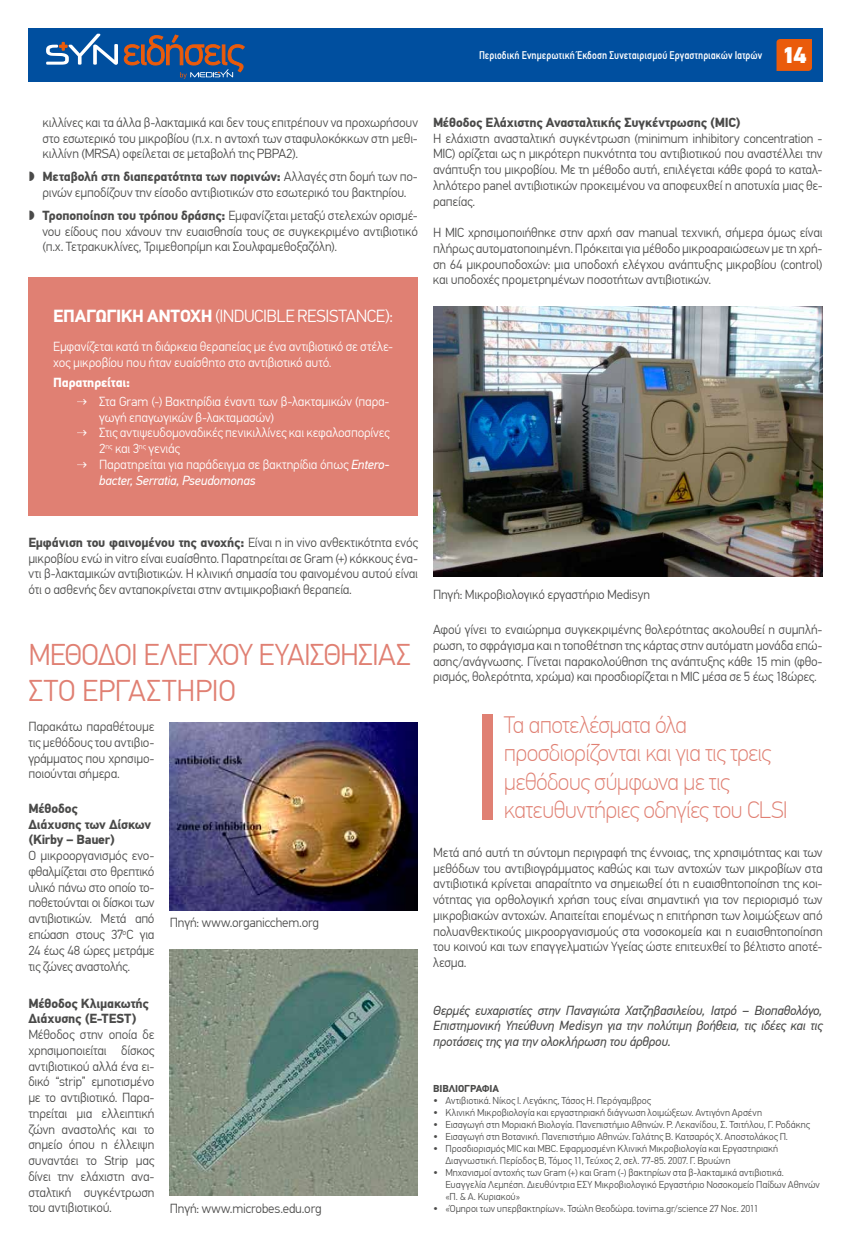
<style>
.page{position:relative;width:851px;height:1241px;background:#fff}
.page>*{position:absolute;margin:0;border:0;box-sizing:border-box;transform-origin:0 0}
.t1{font:300 30px "PF Din Text Pro";color:#e08073}
.t2{font:100 23.75px/28.5px "PF Din Text Pro";letter-spacing:-.03em;color:#e08073}
.t3{font:900 22.5px "PF Din Text Pro";color:#fff}
.t4{font:300 17.5px "PF Din Text Pro";color:#fff}
.t5{font:700 17.5px "PF Din Text Pro";color:#fff}
.t6{font:300 13.12px/15.8px "PF Din Text Pro";letter-spacing:-.015em;color:#4a4a49;text-align:justify}
.t7{font:300 13.12px/15.8px "PF Din Text Pro";letter-spacing:-.015em;color:#fff}
.t8{font:italic 13.12px/15.8px "PF Din Text Pro";letter-spacing:-.02em;color:#4a4a49;text-align:justify}
.t9{font:700 13.12px/15.8px "PF Din Text Pro";letter-spacing:-.01em;color:#4a4a49}
.t10{font:italic 13.12px "PF Din Text Pro";letter-spacing:-.015em;color:#fff}
.t11{font:500 condensed 11.25px "PF Din Text";letter-spacing:.005em;color:#fff}
.t12{font:300 10px/12px "PF Din Text Pro";color:#4a4a49}
.t13{font:700 10px "PF Din Text Pro";color:#4a4a49}
.s1{font-weight:700}
.s2{font-weight:400}
.s3{font-weight:400;font-style:italic}
.s4{font-size:13.12px}
</style>
<div class="page">
<div style="left:28px;top:28px;width:794px;height:53px;background:#004f9f"></div>
<svg style="left:46px;top:34px;width:72px;height:31px"></svg>
<svg style="left:124px;top:35px;width:121px;height:44px"></svg>
<div style="left:28px;top:277px;width:390px;height:238px;background:#e08073"></div>
<img style="left:433px;top:306px;width:389px;height:270px">
<img style="left:170px;top:949px;width:248px;height:246px">
<div style="left:482px;top:713px;width:11px;height:106px;background:#e08073"></div>
<img style="left:170px;top:722px;width:248px;height:188px">
<svg style="left:776px;top:39px;width:35px;height:32px"></svg>
<p class="t11" style="left:479px;top:49px;width:285px">Περιοδική Ενημερωτική Έκδοση Συνεταιρισμού Εργαστηριακών Ιατρών</p>
<h3 class="t3" style="left:781px;top:41px;width:27px">14</h3>
<p class="t6" style="left:43px;top:115px;width:377px">κιλλίνες και τα άλλα β-λακταμικά και δεν τους επιτρέπουν να προχωρήσουν στο εσωτερικό του μικροβίου (π.χ. η αντοχή των σταφυλοκόκκων στη μεθι&shy;κιλλίνη (MRSA) οφείλεται σε μεταβολή της PBPΑ2).</p>
<p class="t6" style="left:43px;top:169px;width:377px"><span class="s1">Μεταβολή στη διαπερατότητα των πορινών:</span> Αλλαγές στη δομή των πο&shy;ρινών εμποδίζουν την είσοδο αντιβιοτικών στο εσωτερικό του βακτηρίου.</p>
<p class="t6" style="left:43px;top:208px;width:377px"><span class="s1">Τροποποίηση του τρόπου δράσης:</span> Εμφανίζεται μεταξύ στελεχών ορισμέ&shy;νου είδους που χάνουν την ευαισθησία τους σε συγκεκριμένο αντιβιοτικό (π.χ. Τετρακυκλίνες, Τριμεθοπρίμη και Σουλφαμεθοξαζόλη).</p>
<h3 class="t5" style="left:53px;top:305px;width:21px">Επαγωγική</h3>
<h3 class="t5" style="left:147px;top:305px;width:12px">αντοχή</h3>
<h3 class="t4" style="left:215px;top:305px;width:48px">(inducible</h3>
<h3 class="t4" style="left:297px;top:305px;width:9px">resis</h3>
<h3 class="t4" style="left:338px;top:305px;width:18px">tance</h3>
<h3 class="t4" style="left:385px;top:305px;width:9px">):</h3>
<p class="t7" style="left:53px;top:339px;width:341px">Εμφανίζεται κατά τη διάρκεια θεραπείας με ένα αντιβιοτικό σε στέλε&shy;χος μικροβίου που ήταν ευαίσθητο στο αντιβιοτικό αυτό.</p>
<p class="t7" style="left:77px;top:372px;width:314px;line-height:19.2px;text-indent:-24px"><span class="s1">Παρατηρείται:<br></span><span class="s2">⇢</span> Στα Gram (-) Βακτηρίδια έναντι των β-λακταμικών (παρα-</p>
<p class="t7" style="left:99px;top:409px;width:176px">γωγή επαγωγικών β-λακταμασών)</p>
<p class="t7" style="left:77px;top:425px;width:314px"><span class="s2">⇢</span> Στις αντιψευδομοναδικές πενικιλλίνες και κεφαλοσπορίνες</p>
<p class="t7" style="left:99px;top:441px;width:82px">2<sup>ης</sup> και 3<sup>ης</sup> γενιάς</p>
<p class="t7" style="left:77px;top:456px;width:314px"><span class="s2">⇢</span> Παρατηρείται για παράδειγμα σε βακτηρίδια όπως <span class="s3">Entero-</span></p>
<p class="t10" style="left:99px;top:472px;width:158px">bacter, Serratia, Pseudomonas</p>
<p class="t9" style="left:433px;top:115px;width:309px">Μέθοδος Ελάχιστης Ανασταλτικής Συγκέντρωσης (MIC)</p>
<p class="t6" style="left:433px;top:130px;width:391px">Η ελάχιστη ανασταλτική συγκέντρωση (minimum inhibitory concentration - MIC) ορίζεται ως η μικρότερη πυκνότητα του αντιβιοτικού που αναστέλλει την ανάπτυξη του μικροβίου. Με τη μέθοδο αυτή, επιλέγεται κάθε φορά το καταλ&shy;ληλότερο panel αντιβιοτικών προκειμένου να αποφευχθεί η αποτυχία μιας θε&shy;ραπείας.</p>
<p class="t6" style="left:433px;top:225px;width:391px">Η MIC χρησιμοποιήθηκε στην αρχή σαν manual τεχνική, σήμερα όμως είναι πλήρως αυτοματοποιημένη. Πρόκειται για μέθοδο μικροαραιώσεων με τη χρή&shy;ση 64 μικρουποδοχών: μια υποδοχή ελέγχου ανάπτυξης μικροβίου (control) και υποδοχές προμετρημένων ποσοτήτων αντιβιοτικών.</p>
<p class="t6" style="left:28px;top:534px;width:391px"><span class="s1">Εμφάνιση του φαινομένου της ανοχής:</span> Είναι η in vivo ανθεκτικότητα ενός μικροβίου ενώ in vitro είναι ευαίσθητο. Παρατηρείται σε Gram (+) κόκκους ένα&shy;ντι β-λακταμικών αντιβιοτικών. Η κλινική σημασία του φαινομένου αυτού είναι ότι ο ασθενής δεν ανταποκρίνεται στην αντιμικροβιακή θεραπεία.</p>
<h1 class="t1" style="left:28px;top:637px;width:37px">Μέθοδοι</h1>
<h1 class="t1" style="left:143px;top:637px;width:17px">ελέγχου</h1>
<h1 class="t1" style="left:258px;top:637px;width:15px">ευαισθησίας</h1>
<h1 class="t1" style="left:28px;top:673px;width:16px">στο</h1>
<h1 class="t1" style="left:82px;top:673px;width:16px">εργαστήριο</h1>
<p class="t6" style="left:28px;top:718px;width:128px">Παρακάτω παραθέτουμε τις μεθόδους του αντιβιο&shy;γράμματος που χρησιμο&shy;ποιούνται σήμερα.</p>
<p class="t9" style="left:28px;top:800px;width:124px">Μέθοδος<br>Διάχυσης των Δίσκων (Kirby – Bauer)</p>
<p class="t6" style="left:28px;top:847px;width:128px">O μικροοργανισμός ενο&shy;φθαλμίζεται στο θρεπτικό υλικό πάνω στο οποίο το&shy;ποθετούνται οι δίσκοι των αντιβιοτικών. Μετά από επώαση στους 37<sup>ο</sup>C για 24 έως 48 ώρες μετράμε τις ζώνες αναστολής.</p>
<p class="t9" style="left:28px;top:995px;width:122px">Μέθοδος Κλιμακωτής<br>Διάχυσης (E-TEST)</p>
<p class="t6" style="left:28px;top:1026px;width:128px">Μέθοδος στην οποία δε χρησιμοποιείται δίσκος αντιβιοτικού αλλά ένα ει&shy;δικό “strip” εμποτισμένο με το αντιβιοτικό. Παρα&shy;τηρείται μια ελλειπτική ζώνη αναστολής και το σημείο όπου η έλλειψη συναντάει το Strip μας δίνει την ελάχιστη ανα&shy;σταλτική συγκέντρωση του αντιβιοτικού.</p>
<p class="t6" style="left:170px;top:914px;width:151px">Πηγή: www.organicchem.org</p>
<p class="t6" style="left:170px;top:1200px;width:153px">Πηγή: www.microbes.edu.org</p>
<p class="t6" style="left:433px;top:586px;width:219px">Πηγή: Μικροβιολογικό εργαστήριο Medisyn</p>
<p class="t6" style="left:433px;top:621px;width:391px">Αφού γίνει το εναιώρημα συγκεκριμένης θολερότητας ακολουθεί η συμπλή&shy;ρωση, το σφράγισμα και η τοποθέτηση της κάρτας στην αυτόματη μονάδα επώ&shy;ασης/ανάγνωσης. Γίνεται παρακολούθηση της ανάπτυξης κάθε 15 min (φθο&shy;ρισμός, θολερότητα, χρώμα) και προσδιορίζεται η MIC μέσα σε 5 έως 18ώρες.</p>
<h2 class="t2" style="left:504px;top:710px;width:285px">Τα αποτελέσματα όλα προσδιορίζονται και για τις τρεις μεθόδους σύμφωνα με τις κατευθυντήριες οδηγίες του CLSI</h2>
<p class="t6" style="left:433px;top:844px;width:391px">Μετά από αυτή τη σύντομη περιγραφή της έννοιας, της χρησιμότητας και των μεθόδων του αντιβιογράμματος καθώς και των αντοχών των μικροβίων στα αντιβιοτικά κρίνεται απαραίτητο να σημειωθεί ότι η ευαισθητοποίηση της κοι&shy;νότητας για ορθολογική χρήση τους είναι σημαντική για τον περιορισμό των μικροβιακών αντοχών. Απαιτείται επομένως η επιτήρηση των λοιμώξεων από πολυανθεκτικούς μικροοργανισμούς στα νοσοκομεία και η ευαισθητοποίηση του κοινού και των επαγγελματιών Υγείας ώστε επιτευχθεί το βέλτιστο αποτέ&shy;λεσμα.</p>
<p class="t8" style="left:433px;top:1002px;width:391px">Θερμές ευχαριστίες στην Παναγιώτα Χατζηβασιλείου, Ιατρό – Βιοπαθολόγο, Επιστημονική Υπεύθυνη Medisyn για την πολύτιμη βοήθεια, τις ιδέες και τις προτάσεις της για την ολοκλήρωση του άρθρου.</p>
<p class="t13" style="left:433px;top:1082px;width:13px">Βιβλιογραφία</p>
<p class="t12" style="left:433px;top:1094px;width:219px"><span class="s4">•</span> Αντιβιοτικά. Νίκος Ι. Λεγάκης, Τάσος Η. Περόγαμβρος</p>
<p class="t12" style="left:433px;top:1106px;width:330px"><span class="s4">•</span> Κλινική Μικροβιολογία και εργαστηριακή διάγνωση λοιμώξεων. Αντιγόνη Αρσένη</p>
<p class="t12" style="left:433px;top:1118px;width:378px"><span class="s4">•</span> Εισαγωγή στη Μοριακή Βιολογία. Πανεπιστήμιο Αθηνών. Ρ. Λεκανίδου, Σ. Τσιτήλου, Γ. Ροδάκης</p>
<p class="t12" style="left:433px;top:1130px;width:356px"><span class="s4">•</span> Εισαγωγή στη Βοτανική. Πανεπιστήμιο Αθηνών. Γαλάτης Β. Κατσαρός Χ. Αποστολάκος Π.</p>
<p class="t12" style="left:445px;top:1142px;width:334px;text-indent:-12px"><span class="s4">•</span> Προσδιορισμός MIC και MBC. Εφαρμοσμένη Κλινική Μικροβιολογία και Εργαστηριακή<br>Διαγνωστική. Περίοδος Β, Τόμος 11, Τεύχος 2, σελ. 77-85. 2007. Γ. Βρυώνη</p>
<p class="t12" style="left:445px;top:1166px;width:376px;text-indent:-12px"><span class="s4">•</span> Μηχανισμοί αντοχής των Gram (+) και Gram (-) βακτηρίων στα β-λακταμικά αντιβιοτικά.<br>Ευαγγελία Λεμπέση. Διευθύντρια ΕΣΥ Μικροβιολογικό Εργαστήριο Νοσοκομείο Παίδων Αθηνών «Π. &amp; Α. Κυριακού»</p>
<p class="t12" style="left:433px;top:1202px;width:327px"><span class="s4">•</span> «Όμηροι των υπερβακτηρίων». Tσώλη Θεοδώρα. tovima.gr/science 27 Νοε. 2011</p>
</div>
